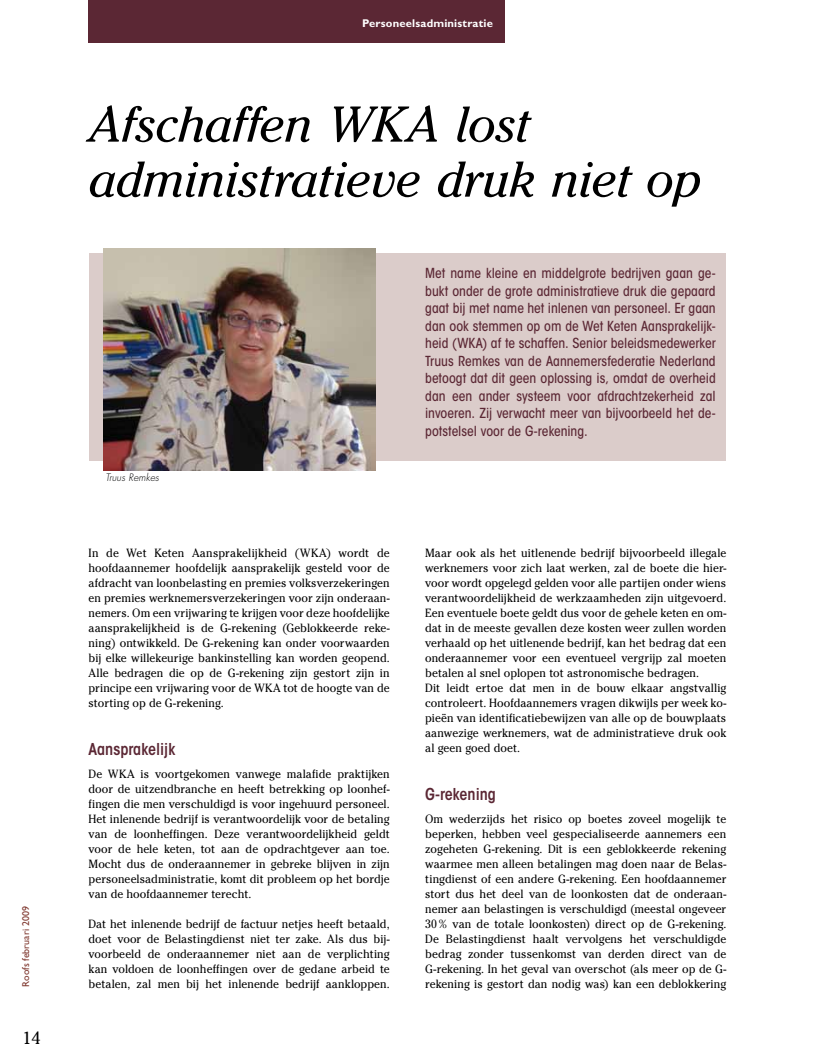
<style>
.page{position:relative;width:815px;height:1063px;background:#fff}
.page>*{position:absolute;margin:0;border:0;box-sizing:border-box;transform-origin:0 0}
.t1{font:italic 50px/55px "Cheltenham Std";letter-spacing:-.015em;color:#000}
.t2{font:17.5px "Cheltenham Std";color:#000}
.t3{font:600 condensed 16.25px "ITC Avant Garde Std";color:#5b2734}
.t4{font:500 condensed 13.75px/17.5px "ITC Avant Garde Std";color:#5b2734;text-align:justify}
.t5{font:11.88px/15px "Cheltenham Std";letter-spacing:.005em;color:#000;text-align:justify;scale:.95 1}
.t6{font:700 11.25px "Gill Sans Std";letter-spacing:.015em;color:#fff}
.t7{font:10px "Gill Sans Std";color:#803930}
.t8{font:italic 300 10px "Futura Std";color:#000}
</style>
<div class="page">
<div style="left:89px;top:0;width:416px;height:43px;background:#5b2734"></div>
<div style="left:89px;top:253px;width:637px;height:208px;background:#dbccca"></div>
<img style="left:104px;top:248px;width:271px;height:223px">
<p class="t7" style="left:20px;top:987px;width:82px;rotate:-90deg">Roofs februari 2009</p>
<h2 class="t2" style="left:23px;top:1028px;width:20px">14</h2>
<p class="t6" style="left:362px;top:16px;width:132px">Personeelsadministratie</p>
<h1 class="t1" style="left:89px;top:97px;width:614px">Afschaffen WKA lost administratieve druk niet op</h1>
<p class="t8" style="left:105px;top:471px;width:55px">Truus Remkes</p>
<p class="t5" style="left:89px;top:545px;width:319px">In de Wet Keten Aansprakelijkheid (WKA) wordt de hoofdaannemer hoofdelijk aansprakelijk gesteld voor de afdracht van loonbelasting en premies volksverzekeringen en premies werknemersverzekeringen voor zijn onderaan&shy;nemers. Om een vrijwaring te krijgen voor deze hoofdelijke aansprakelijkheid is de G-rekening (Geblokkeerde reke&shy;ning) ontwikkeld. De G-rekening kan onder voorwaarden bij elke willekeurige bankinstelling kan worden geopend.<br>Alle bedragen die op de G-rekening zijn gestort zijn in principe een vrijwaring voor de WKA tot de hoogte van de storting op de G-rekening.</p>
<h3 class="t3" style="left:89px;top:739px;width:88px">Aansprakelijk</h3>
<p class="t5" style="left:89px;top:766px;width:319px">De WKA is voortgekomen vanwege malafide praktijken door de uitzendbranche en heeft betrekking op loonhef&shy;fingen die men verschuldigd is voor ingehuurd personeel.<br>Het inlenende bedrijf is verantwoordelijk voor de betaling van de loonheffingen. Deze verantwoordelijkheid geldt voor de hele keten, tot aan de opdrachtgever aan toe.<br>Mocht dus de onderaannemer in gebreke blijven in zijn personeelsadministratie, komt dit probleem op het bordje van de hoofdaannemer terecht.</p>
<p class="t5" style="left:89px;top:916px;width:319px">Dat het inlenende bedrijf de factuur netjes heeft betaald, doet voor de Belastingdienst niet ter zake. Als dus bij&shy;voorbeeld de onderaannemer niet aan de verplichting kan voldoen de loonheffingen over de gedane arbeid te betalen, zal men bij het inlenende bedrijf aankloppen.</p>
<p class="t4" style="left:425px;top:264px;width:292px">Met name kleine en middelgrote bedrijven gaan ge&shy;bukt onder de grote administratieve druk die gepaard gaat bij met name het inlenen van personeel. Er gaan dan ook stemmen op om de Wet Keten Aansprakelijk&shy;heid (WKA) af te schaffen. Senior beleidsmedewerker Truus Remkes van de Aannemersfederatie Nederland betoogt dat dit geen oplossing is, omdat de overheid dan een ander systeem voor afdrachtzekerheid zal invoeren. Zij verwacht meer van bijvoorbeeld het de&shy;potstelsel voor de G-rekening.</p>
<p class="t5" style="left:425px;top:545px;width:319px;text-align:left">Maar ook als het uitlenende bedrijf bijvoorbeeld illegale werknemers voor zich laat werken, zal de boete die hier&shy;voor wordt opgelegd gelden voor alle partijen onder wiens verantwoordelijkheid de werkzaamheden zijn uitgevoerd.<br>Een eventuele boete geldt dus voor de gehele keten en om&shy;dat in de meeste gevallen deze kosten weer zullen worden verhaald op het uitlenende bedrijf, kan het bedrag dat een onderaannemer voor een eventueel vergrijp zal moeten betalen al snel oplopen tot astronomische bedragen.<br>Dit leidt ertoe dat men in de bouw elkaar angstvallig controleert. Hoofdaannemers vragen dikwijls per week ko&shy;pieën van identificatiebewijzen van alle op de bouwplaats aanwezige werknemers, wat de administratieve druk ook al geen goed doet.</p>
<h3 class="t3" style="left:425px;top:784px;width:72px">G-rekening</h3>
<p class="t5" style="left:425px;top:811px;width:319px">Om wederzijds het risico op boetes zoveel mogelijk te beperken, hebben veel gespecialiseerde aannemers een zogeheten G-rekening. Dit is een geblokkeerde rekening waarmee men alleen betalingen mag doen naar de Belas&shy;tingdienst of een andere G-rekening. Een hoofdaannemer stort dus het deel van de loonkosten dat de onderaan&shy;nemer aan belastingen is verschuldigd (meestal ongeveer 30% van de totale loonkosten) direct op de G-rekening.<br>De Belastingdienst haalt vervolgens het verschuldigde bedrag zonder tussenkomst van derden direct van de G-rekening. In het geval van overschot (als meer op de G&shy;rekening is gestort dan nodig was) kan een deblokkering</p>
</div>
